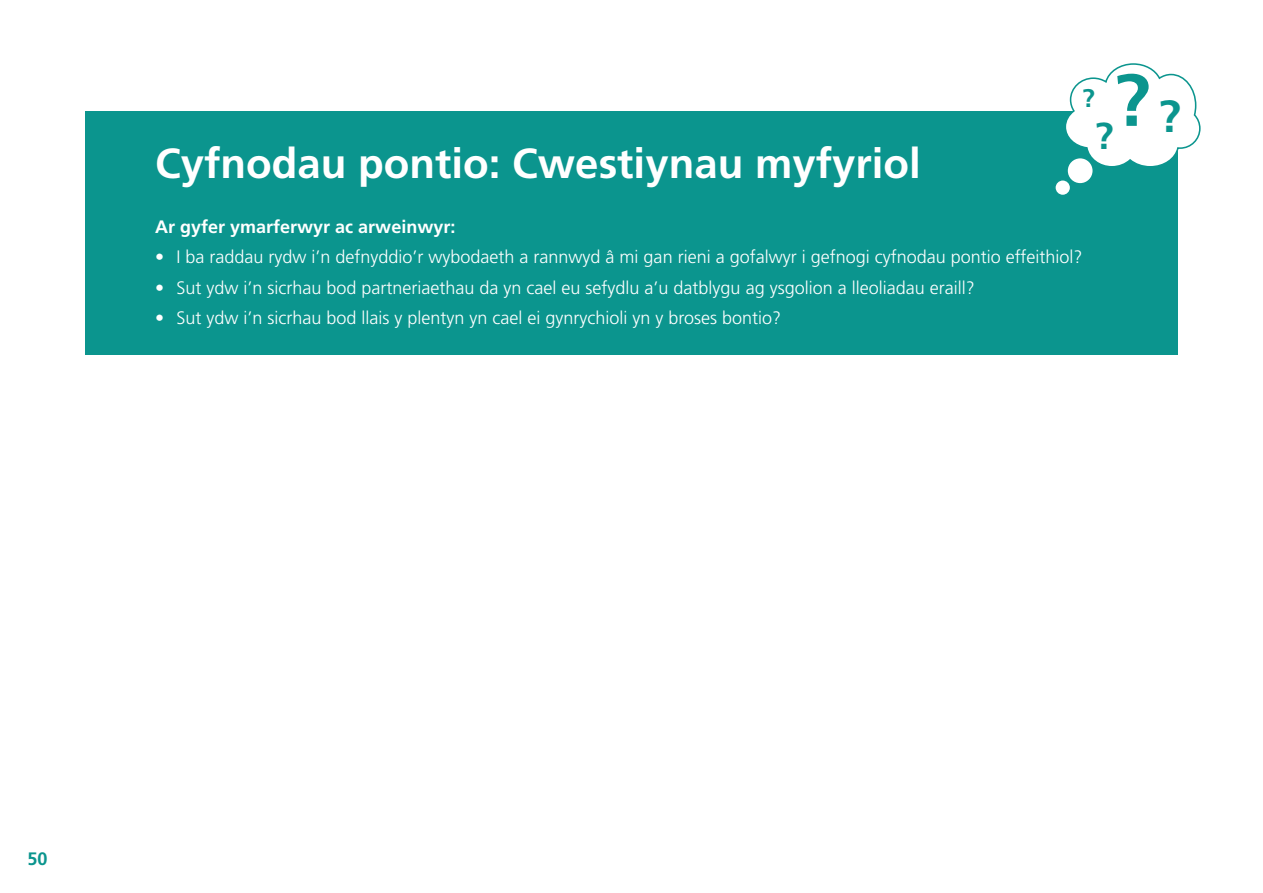
<style>
.page{position:relative;width:1263px;height:893px;background:#fff}
.page>*{position:absolute;margin:0;border:0;box-sizing:border-box;transform-origin:0 0}
.H2_-_Chapter_headings{font:700 73.5px "Frutiger LT Std";color:#0b958e}
.H2_-_Chapter_headings-2{font:700 45px "Frutiger LT Std";color:#0b958e}
.Reflective_Questions__Header{font:700 42px "Frutiger LT Std";color:#fff}
.H2_-_Chapter_headings-3{font:700 37.5px "Frutiger LT Std";color:#0b958e}
.H2_-_Chapter_headings-4{font:700 25.5px "Frutiger LT Std";color:#0b958e}
.Reflective_Questions__bullets{font:300 18px "Frutiger LT Std";color:#fff}
.Reflective_Questions__sub{font:700 18px "Frutiger LT Std";color:#fff}
.t1{font:700 18px "Frutiger LT Std";color:#0b958e}
</style>
<div class="page">
<div style="left:85px;top:112px;width:1093px;height:243px;background:#0b958e"></div>
<div style="left:1055px;top:180px;width:16px;height:16px;background:#fff;border-radius:50%"></div>
<div style="left:1054px;top:179px;width:17px;height:17px;border:2px solid #0b958e;border-radius:50%"></div>
<div style="left:1067px;top:158px;width:26px;height:26px;background:#fff;border-radius:50%"></div>
<div style="left:1066px;top:157px;width:28px;height:28px;border:2px solid #0b958e;border-radius:50%"></div>
<svg style="left:1064px;top:63px;width:137px;height:105px"></svg>
<h2 class="H2_-_Chapter_headings" style="left:1113px;top:57px;width:38px">?</h2>
<h2 class="H2_-_Chapter_headings-4" style="left:1082px;top:83px;width:14px">?</h2>
<h2 class="H2_-_Chapter_headings-3" style="left:1095px;top:114px;width:20px">?</h2>
<p class="Reflective_Questions__Header" style="left:155px;top:138px;width:767px">Cyfnodau pontio: Cwestiynau myfyriol</p>
<p class="Reflective_Questions__sub" style="left:155px;top:216px;width:302px">Ar gyfer ymarferwyr ac arweinwyr:</p>
<p class="Reflective_Questions__bullets" style="left:155px;top:247px;width:929px">• I ba raddau rydw i’n defnyddio’r wybodaeth a rannwyd â mi gan rieni a gofalwyr i gefnogi cyfnodau pontio effeithiol?</p>
<p class="Reflective_Questions__bullets" style="left:155px;top:277px;width:821px">• Sut ydw i’n sicrhau bod partneriaethau da yn cael eu sefydlu a’u datblygu ag ysgolion a lleoliadau eraill?</p>
<p class="Reflective_Questions__bullets" style="left:155px;top:307px;width:628px">• Sut ydw i’n sicrhau bod llais y plentyn yn cael ei gynrychioli yn y broses bontio?</p>
<h2 class="H2_-_Chapter_headings-2" style="left:1158px;top:90px;width:24px">?</h2>
<p class="t1" style="left:28px;top:848px;width:22px">50</p>
</div>
